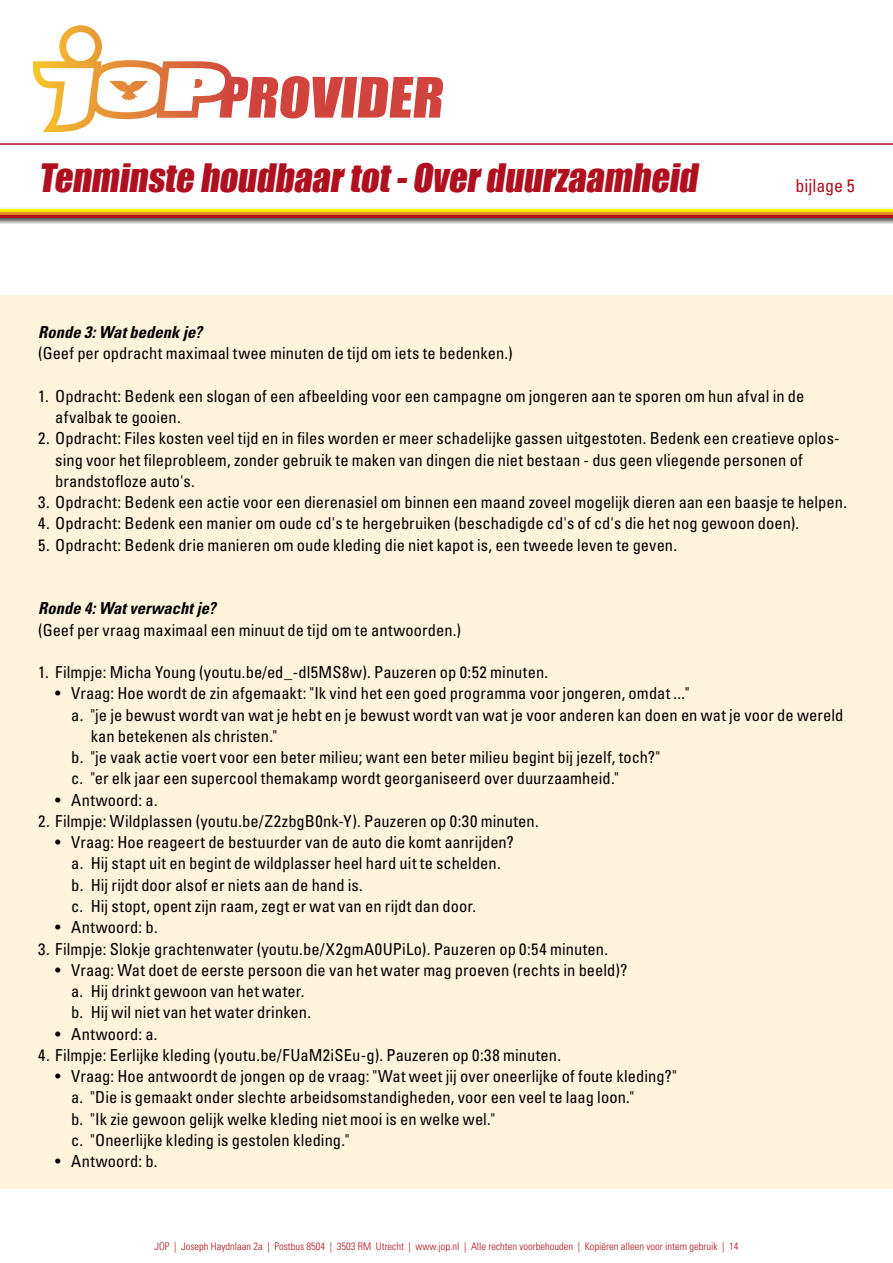
<style>
.page{position:relative;width:893px;height:1263px;background:#fff}
.page>*{position:absolute;margin:0;border:0;box-sizing:border-box;transform-origin:0 0}
.t1{font:36px "Impact";color:#b00f1f}
.t2{font:condensed 18px "Univers LT";letter-spacing:-.005em;color:#b00f1f}
.t3{font:condensed 16.5px/21.3px "Univers LT";color:#000}
.t4{font:italic 700 condensed 16.5px "Univers LT";letter-spacing:.005em;color:#000}
.t5{font:300 condensed 10.5px "Univers LT";color:#b00f1f}
</style>
<div class="page">
<img style="left:0;top:218px;width:893px;height:6px">
<hr style="left:0;top:215px;width:893px;height:3px;background:#b00f1f">
<hr style="left:0;top:212px;width:893px;height:3px;background:#eb8c23">
<hr style="left:0;top:209px;width:893px;height:3px;background:#fff200">
<svg style="left:33px;top:25px;width:410px;height:107px"></svg>
<hr style="left:0;top:143px;width:893px;height:2px;background:#b00f1f">
<div style="left:0;top:296px;width:893px;height:892px;background:#fff3dc"></div>
<h1 class="t1" style="left:38px;top:150px;width:668px">Tenminste houdbaartot-Overduurzaamheid</h1>
<p class="t2" style="left:796px;top:174px;width:61px">bijlage 5</p>
<p class="t4" style="left:38px;top:322px;width:165px">Ronde 3: Wat bedenk je?</p>
<p class="t3" style="left:38px;top:343px;width:476px">(Geef per opdracht maximaal twee minuten de tijd om iets te bedenken.)</p>
<p class="t3" style="left:55px;top:385px;width:751px;text-indent:-17px">1. Opdracht: Bedenk een slogan of een afbeelding voor een campagne om jongeren aan te sporen om hun afval in de afvalbak te gooien.</p>
<p class="t3" style="left:55px;top:428px;width:786px;text-indent:-17px">2. Opdracht: Files kosten veel tijd en in files worden er meer schadelijke gassen uitgestoten. Bedenk een creatieve oplos&shy;sing voor het fileprobleem, zonder gebruik te maken van dingen die niet bestaan - dus geen vliegende personen of brandstofloze auto's.</p>
<p class="t3" style="left:38px;top:491px;width:810px">3. Opdracht: Bedenk een actie voor een dierenasiel om binnen een maand zoveel mogelijk dieren aan een baasje te helpen.</p>
<p class="t3" style="left:38px;top:513px;width:762px">4. Opdracht: Bedenk een manier om oude cd's te hergebruiken (beschadigde cd's of cd's die het nog gewoon doen).</p>
<p class="t3" style="left:38px;top:534px;width:640px">5. Opdracht: Bedenk drie manieren om oude kleding die niet kapot is, een tweede leven te geven.</p>
<p class="t4" style="left:38px;top:598px;width:179px">Ronde 4: Wat verwacht je?</p>
<p class="t3" style="left:38px;top:619px;width:424px">(Geef per vraag maximaal een minuut de tijd om te antwoorden.)</p>
<p class="t3" style="left:38px;top:661px;width:511px">1. Filmpje: Micha Young (youtu.be/ed_-dl5MS8w). Pauzeren op 0:52 minuten.</p>
<p class="t3" style="left:55px;top:683px;width:635px">• Vraag: Hoe wordt de zin afgemaakt: "Ik vind het een goed programma voor jongeren, omdat ..."</p>
<p class="t3" style="left:71px;top:704px;width:774px">a. "je je bewust wordt van wat je hebt en je bewust wordt van wat je voor anderen kan doen en wat je voor de wereld</p>
<p class="t3" style="left:91px;top:725px;width:188px">kan betekenen als christen."</p>
<p class="t3" style="left:71px;top:746px;width:590px">b. "je vaak actie voert voor een beter milieu; want een beter milieu begint bij jezelf, toch?"</p>
<p class="t3" style="left:71px;top:768px;width:549px">c. "er elk jaar een supercool themakamp wordt georganiseerd over duurzaamheid."</p>
<p class="t3" style="left:55px;top:789px;width:104px">• Antwoord: a.</p>
<p class="t3" style="left:38px;top:810px;width:502px">2. Filmpje: Wildplassen (youtu.be/Z2zbgB0nk-Y). Pauzeren op 0:30 minuten.</p>
<p class="t3" style="left:71px;top:831px;width:444px;text-indent:-16px">• Vraag: Hoe reageert de bestuurder van de auto die komt aanrijden? a. Hij stapt uit en begint de wildplasser heel hard uit te schelden. b. Hij rijdt door alsof er niets aan de hand is.<br>c. Hij stopt, opent zijn raam, zegt er wat van en rijdt dan door.</p>
<p class="t3" style="left:55px;top:916px;width:104px">• Antwoord: b.</p>
<p class="t3" style="left:38px;top:938px;width:571px">3. Filmpje: Slokje grachtenwater (youtu.be/X2gmA0UPiLo). Pauzeren op 0:54 minuten.</p>
<p class="t3" style="left:71px;top:959px;width:558px;text-indent:-16px">• Vraag: Wat doet de eerste persoon die van het water mag proeven (rechts in beeld)? a. Hij drinkt gewoon van het water.<br>b. Hij wil niet van het water drinken.</p>
<p class="t3" style="left:55px;top:1023px;width:104px">• Antwoord: a.</p>
<p class="t3" style="left:38px;top:1044px;width:524px">4. Filmpje: Eerlijke kleding (youtu.be/FUaM2iSEu-g). Pauzeren op 0:38 minuten.</p>
<p class="t3" style="left:71px;top:1065px;width:607px;text-indent:-16px">• Vraag: Hoe antwoordt de jongen op de vraag: "Wat weet jij over oneerlijke of foute kleding?" a. "Die is gemaakt onder slechte arbeidsomstandigheden, voor een veel te laag loon."<br>b. "Ik zie gewoon gelijk welke kleding niet mooi is en welke wel."<br>c. "Oneerlijke kleding is gestolen kleding."</p>
<p class="t3" style="left:55px;top:1150px;width:104px">• Antwoord: b.</p>
<p class="t5" style="left:154px;top:1240px;width:586px">JOP | Joseph Haydnlaan 2a | Postbus 8504 | 3503 RM Utrecht | www.jop.nl | Alle rechten voorbehouden | Kopiëren alleen voor intern gebruik | 14</p>
</div>
